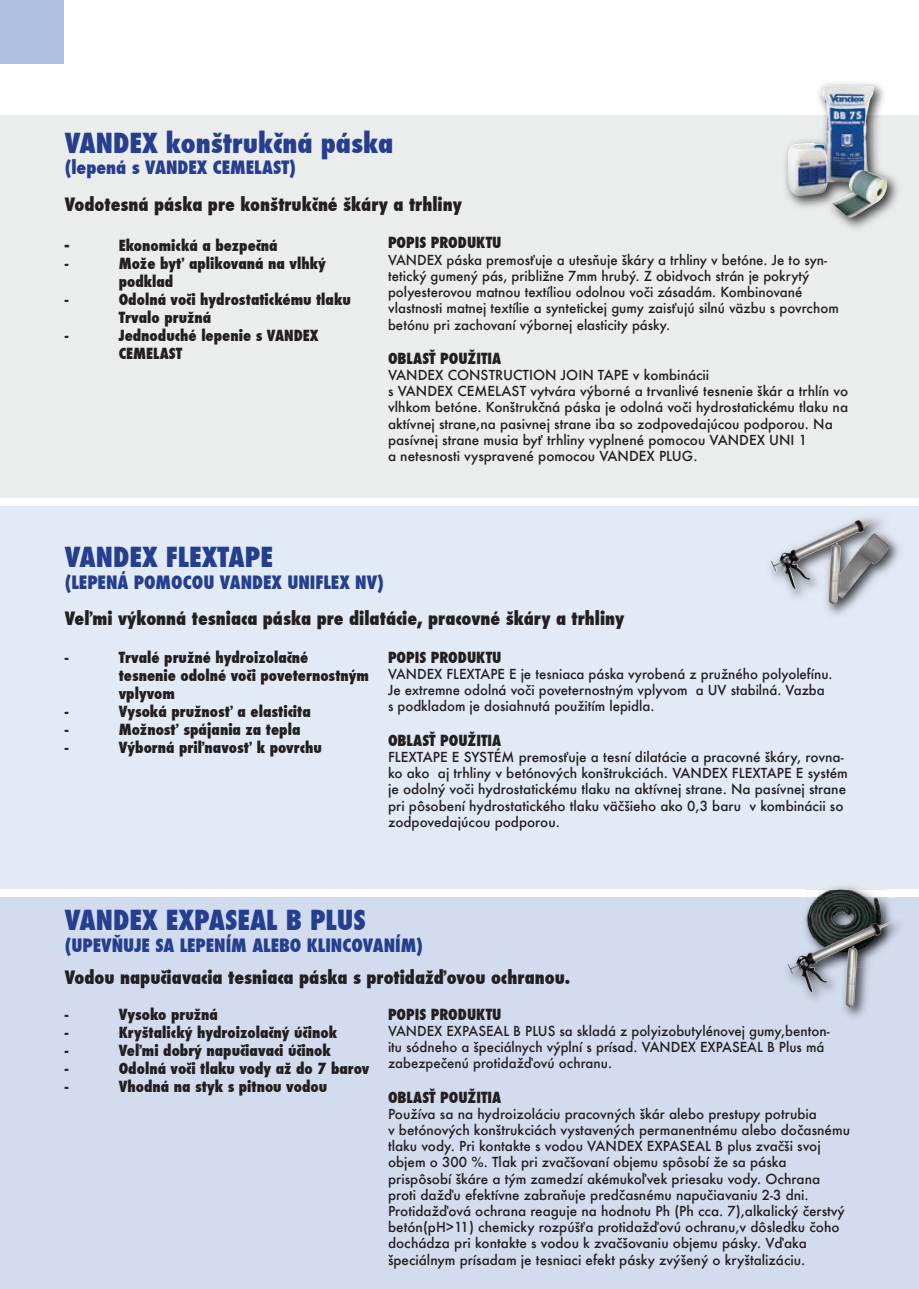
<style>
.page{position:relative;width:919px;height:1289px;background:#fff}
.page>*{position:absolute;margin:0;border:0;box-sizing:border-box;transform-origin:0 0}
.t1{font:800 condensed 27px "Futura";color:#253f8e}
.t2{font:800 condensed 18px "Futura";color:#231f20}
.t3{font:800 condensed 18px "Futura";color:#253f8e}
.t4{font:800 condensed 15px/18px "Futura";color:#231f20}
.t5{font:500 13.5px/16.2px "Futura";color:#231f20}
</style>
<div class="page">
<div style="left:0;top:115px;width:918px;height:382px;background:#ebecec"></div>
<div style="left:0;top:506px;width:918px;height:383px;background:#e2eaf5"></div>
<div style="left:0;top:897px;width:918px;height:391px;background:#d2dcee"></div>
<div style="left:0;top:0;width:64px;height:64px;background:#abc1df"></div>
<img style="left:801px;top:886px;width:94px;height:29px">
<img style="left:804px;top:887px;width:82px;height:28px">
<img style="left:804px;top:915px;width:95px;height:102px">
<img style="left:787px;top:921px;width:106px;height:87px">
<img style="left:780px;top:82px;width:118px;height:147px">
<img style="left:787px;top:86px;width:100px;height:132px">
<img style="left:826px;top:517px;width:73px;height:98px">
<img style="left:770px;top:518px;width:119px;height:87px">
<h1 class="t1" style="left:65px;top:126px;width:330px">VANDEX konštrukčná páska</h1>
<h2 class="t3" style="left:65px;top:156px;width:233px">(lepená s VANDEX CEMELAST)</h2>
<h2 class="t2" style="left:65px;top:193px;width:399px">Vodotesná páska pre konštrukčné škáry a trhliny</h2>
<h2 class="t2" style="left:65px;top:233px;width:6px">-</h2>
<p class="t4" style="left:119px;top:236px;width:160px">Ekonomická a bezpečná</p>
<p class="t4" style="left:65px;top:254px;width:5px">-</p>
<p class="t4" style="left:119px;top:254px;width:209px">Može byť aplikovaná na vlhký podklad</p>
<p class="t4" style="left:65px;top:290px;width:5px">-</p>
<p class="t4" style="left:119px;top:290px;width:234px">Odolná voči hydrostatickému tlaku<br>Trvalo pružná</p>
<p class="t4" style="left:65px;top:326px;width:5px">-</p>
<p class="t4" style="left:119px;top:326px;width:201px">Jednoduché lepenie s VANDEX<br>CEMELAST</p>
<p class="t4" style="left:388px;top:234px;width:115px">POPIS PRODUKTU</p>
<p class="t5" style="left:388px;top:251px;width:452px">VANDEX páska premosťuje a utesňuje škáry a trhliny v betóne. Je to syn&shy;tetický gumený pás, približne 7mm hrubý. Z obidvoch strán je pokrytý polyesterovou matnou textíliou odolnou voči zásadám. Kombinované vlastnosti matnej textílie a syntetickej gumy zaisťujú silnú väzbu s povrchom betónu pri zachovaní výbornej elasticity pásky.</p>
<p class="t4" style="left:388px;top:349px;width:115px">OBLASŤ POUŽITIA</p>
<p class="t5" style="left:388px;top:366px;width:461px">VANDEX CONSTRUCTION JOIN TAPE v kombinácii<br>s VANDEX CEMELAST vytvára výborné a trvanlivé tesnenie škár a trhlín vo vlhkom betóne. Konštrukčná páska je odolná voči hydrostatickému tlaku na aktívnej strane,na pasivnej strane iba so zodpovedajúcou podporou. Na pasívnej strane musia byť trhliny vyplnené pomocou VANDEX UNI 1<br>a netesnosti vyspravené pomocou VANDEX PLUG.</p>
<h1 class="t1" style="left:65px;top:540px;width:210px">VANDEX FLEXTAPE</h1>
<h2 class="t3" style="left:65px;top:570px;width:321px">(LEPENÁ POMOCOU VANDEX UNIFLEX NV)</h2>
<h2 class="t2" style="left:65px;top:607px;width:561px">Veľmi výkonná tesniaca páska pre dilatácie, pracovné škáry a trhliny</h2>
<p class="t4" style="left:65px;top:648px;width:5px">-</p>
<p class="t4" style="left:119px;top:648px;width:252px">Trvalé pružné hydroizolačné tesnenie odolné voči poveternostným vplyvom</p>
<p class="t4" style="left:65px;top:702px;width:5px">-</p>
<p class="t4" style="left:119px;top:702px;width:193px">Vysoká pružnosť a elasticita</p>
<p class="t4" style="left:65px;top:720px;width:5px">-</p>
<p class="t4" style="left:119px;top:720px;width:183px">Možnosť spájania za tepla</p>
<p class="t4" style="left:65px;top:738px;width:5px">-</p>
<p class="t4" style="left:119px;top:738px;width:205px">Výborná priľnavosť k povrchu</p>
<p class="t4" style="left:388px;top:648px;width:115px">POPIS PRODUKTU</p>
<p class="t5" style="left:388px;top:665px;width:446px">VANDEX FLEXTAPE E je tesniaca páska vyrobená z pružného polyolefínu.<br>Je extremne odolná voči poveternostným vplyvom a UV stabilná. Vazba s podkladom je dosiahnutá použitím lepidla.</p>
<p class="t4" style="left:388px;top:731px;width:115px">OBLASŤ POUŽITIA</p>
<p class="t5" style="left:388px;top:748px;width:461px">FLEXTAPE E SYSTÉM premosťuje a tesní dilatácie a pracovné škáry, rovna&shy;ko ako aj trhliny v betónových konštrukciách. VANDEX FLEXTAPE E systém je odolný voči hydrostatickému tlaku na aktívnej strane. Na pasívnej strane pri pôsobení hydrostatického tlaku väčšieho ako 0,3 baru v kombinácii so zodpovedajúcou podporou.</p>
<h1 class="t1" style="left:65px;top:902px;width:302px">VANDEX EXPASEAL B PLUS</h1>
<h2 class="t3" style="left:65px;top:933px;width:360px">(UPEVŇUJE SA LEPENÍM ALEBO KLINCOVANÍM)</h2>
<h2 class="t2" style="left:65px;top:965px;width:507px">Vodou napučiavacia tesniaca páska s protidažďovou ochranou.</h2>
<p class="t4" style="left:65px;top:1005px;width:5px">-</p>
<p class="t4" style="left:119px;top:1005px;width:101px">Vysoko pružná</p>
<p class="t4" style="left:65px;top:1023px;width:5px">-</p>
<p class="t4" style="left:119px;top:1023px;width:220px">Kryštalický hydroizolačný účinok</p>
<p class="t4" style="left:65px;top:1041px;width:5px">-</p>
<p class="t4" style="left:119px;top:1041px;width:214px">Veľmi dobrý napučiavaci účinok</p>
<p class="t4" style="left:65px;top:1059px;width:5px">-</p>
<p class="t4" style="left:119px;top:1059px;width:252px">Odolná voči tlaku vody až do 7 barov</p>
<p class="t4" style="left:65px;top:1077px;width:5px">-</p>
<p class="t4" style="left:119px;top:1077px;width:210px">Vhodná na styk s pitnou vodou</p>
<p class="t4" style="left:388px;top:1005px;width:115px">POPIS PRODUKTU</p>
<p class="t5" style="left:388px;top:1022px;width:443px">VANDEX EXPASEAL B PLUS sa skladá z polyizobutylénovej gumy,benton&shy;itu sódneho a špeciálnych výplní s prísad. VANDEX EXPASEAL B Plus má zabezpečenú protidažďovú ochranu.</p>
<p class="t4" style="left:388px;top:1088px;width:115px">OBLASŤ POUŽITIA</p>
<p class="t5" style="left:388px;top:1105px;width:463px">Používa sa na hydroizoláciu pracovných škár alebo prestupy potrubia<br>v betónových konštrukciách vystavených permanentnému alebo dočasnému tlaku vody. Pri kontakte s vodou VANDEX EXPASEAL B plus zvačši svoj objem o 300 %. Tlak pri zvačšovaní objemu spôsobí že sa páska prispôsobí škáre a tým zamedzí akémukoľvek priesaku vody. Ochrana proti dažďu efektívne zabraňuje predčasnému napučiavaniu 2-3 dni.<br>Protidažďová ochrana reaguje na hodnotu Ph (Ph cca. 7),alkalický čerstvý betón(pH&gt;11) chemicky rozpúšťa protidažďovú ochranu,v dôsledku čoho dochádza pri kontakte s vodou k zvačšovaniu objemu pásky. Vďaka špeciálnym prísadam je tesniaci efekt pásky zvýšený o kryštalizáciu.</p>
</div>
